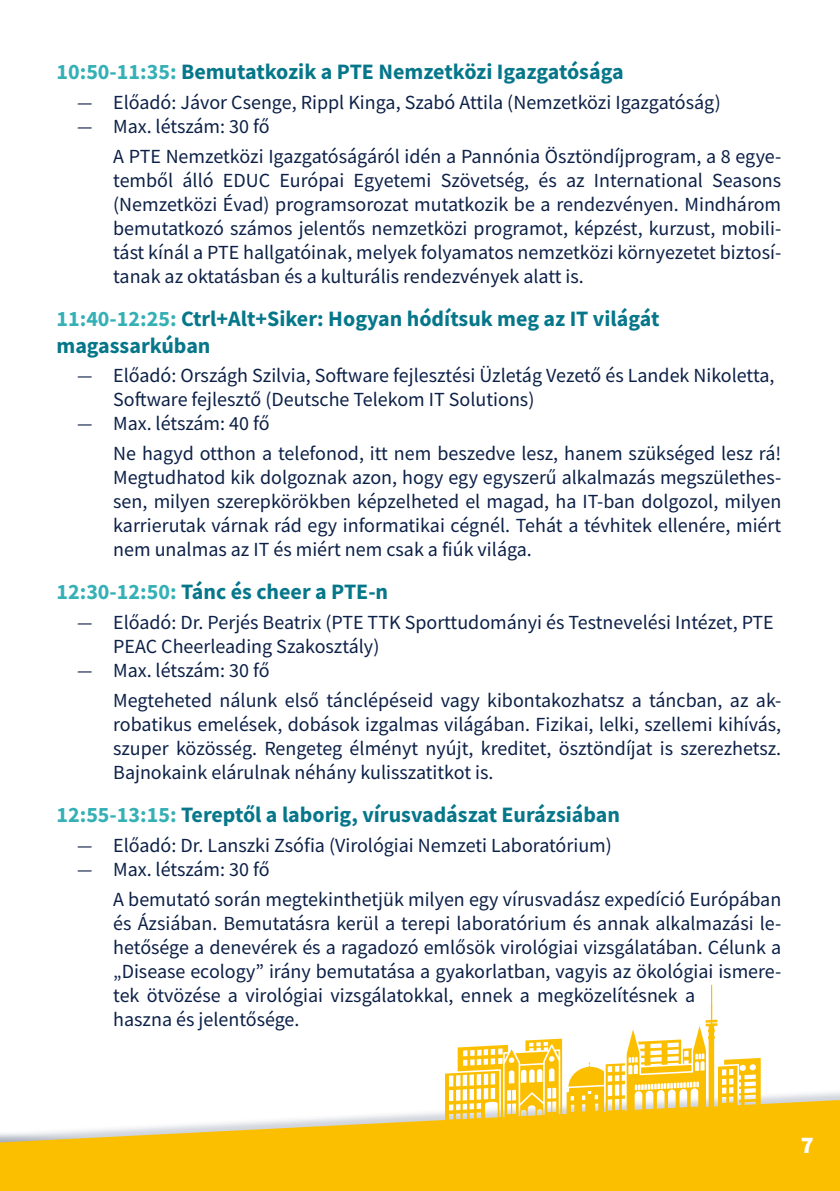
<style>
.page{position:relative;width:840px;height:1191px;background:#fff}
.page>*{position:absolute;margin:0;border:0;box-sizing:border-box;transform-origin:0 0}
.t1{font:900 24px "Source Sans Pro";color:#fff}
.t2{font:700 22px/26.4px "Source Sans Pro";color:#06778a}
.t3{font:20px/24px "Source Sans Pro";color:#0c2047}
.s1{color:#35b0b5}
.s2{font-style:italic}
</style>
<div class="page">
<svg style="left:0;top:1098px;width:839px;height:93px;fill:#fcbf00"></svg>
<svg style="left:444px;top:984px;width:316px;height:137px"></svg>
<p class="t2" style="left:56px;top:58px;width:568px"><span class="s1">10:50-11:35:</span> Bemutatkozik a PTE Nemzetközi Igazgatósága</p>
<p class="t3" style="left:77px;top:90px;width:644px"><span class="s2">—</span> Előadó: Jávor Csenge, Rippl Kinga, Szabó Attila (Nemzetközi Igazgatóság)</p>
<p class="t3" style="left:113px;top:111px;width:669px;line-height:29.6px;text-indent:-36px"><span class="s2">—</span> Max. létszám: 30 fő<br>A PTE Nemzetközi Igazgatóságáról idén a Pannónia Ösztöndíjprogram, a 8 egye-</p>
<p class="t3" style="left:113px;top:168px;width:669px;text-align:justify">temből álló EDUC Európai Egyetemi Szövetség, és az International Seasons (Nemzetközi Évad) programsorozat mutatkozik be a rendezvényen. Mindhárom bemutatkozó számos jelentős nemzetközi programot, képzést, kurzust, mobili&shy;tást kínál a PTE hallgatóinak, melyek folyamatos nemzetközi környezetet biztosí&shy;tanak az oktatásban és a kulturális rendezvények alatt is.</p>
<p class="t2" style="left:56px;top:305px;width:604px"><span class="s1">11:40-12:25:</span> Ctrl+Alt+Siker: Hogyan hódítsuk meg az IT világát magassarkúban</p>
<p class="t3" style="left:113px;top:363px;width:662px;text-indent:-36px"><span class="s2">—</span> Előadó: Országh Szilvia, Software fejlesztési Üzletág Vezető és Landek Nikoletta,<br>Software fejlesztő (Deutsche Telekom IT Solutions)</p>
<p class="t3" style="left:113px;top:408px;width:669px;line-height:29.6px;text-indent:-36px"><span class="s2">—</span> Max. létszám: 40 fő<br>Ne hagyd otthon a telefonod, itt nem beszedve lesz, hanem szükséged lesz rá!</p>
<p class="t3" style="left:113px;top:465px;width:669px;text-align:justify">Megtudhatod kik dolgoznak azon, hogy egy egyszerű alkalmazás megszülethes&shy;sen, milyen szerepkörökben képzelheted el magad, ha IT-ban dolgozol, milyen karrierutak várnak rád egy informatikai cégnél. Tehát a tévhitek ellenére, miért nem unalmas az IT és miért nem csak a fiúk világa.</p>
<p class="t2" style="left:56px;top:578px;width:333px"><span class="s1">12:30-12:50:</span> Tánc és cheer a PTE-n</p>
<p class="t3" style="left:113px;top:610px;width:661px;text-indent:-36px"><span class="s2">—</span> Előadó: Dr. Perjés Beatrix (PTE TTK Sporttudományi és Testnevelési Intézet, PTE<br>PEAC Cheerleading Szakosztály)</p>
<p class="t3" style="left:113px;top:655px;width:669px;line-height:29.6px;text-indent:-36px"><span class="s2">—</span> Max. létszám: 30 fő<br>Megteheted nálunk első tánclépéseid vagy kibontakozhatsz a táncban, az ak-</p>
<p class="t3" style="left:113px;top:712px;width:669px;text-align:justify">robatikus emelések, dobások izgalmas világában. Fizikai, lelki, szellemi kihívás, szuper közösség. Rengeteg élményt nyújt, kreditet, ösztöndíjat is szerezhetsz.<br>Bajnokaink elárulnak néhány kulisszatitkot is.</p>
<p class="t2" style="left:56px;top:801px;width:564px"><span class="s1">12:55-13:15:</span> Tereptől a laborig, vírusvadászat Eurázsiában</p>
<p class="t3" style="left:77px;top:833px;width:536px"><span class="s2">—</span> Előadó: Dr. Lanszki Zsófia (Virológiai Nemzeti Laboratórium)</p>
<p class="t3" style="left:113px;top:854px;width:669px;line-height:29.6px;text-indent:-36px"><span class="s2">—</span> Max. létszám: 30 fő<br>A bemutató során megtekinthetjük milyen egy vírusvadász expedíció Európában</p>
<p class="t3" style="left:113px;top:910px;width:669px">és Ázsiában. Bemutatásra kerül a terepi laboratórium és annak alkalmazási le&shy;hetősége a denevérek és a ragadozó emlősök virológiai vizsgálatában. Célunk a „Disease ecology” irány bemutatása a gyakorlatban, vagyis az ökológiai ismere&shy;tek ötvözése a virológiai vizsgálatokkal, ennek a megközelítésnek a<br>haszna és jelentősége.</p>
<p class="t1" style="left:800px;top:1128px;width:14px">7</p>
</div>
